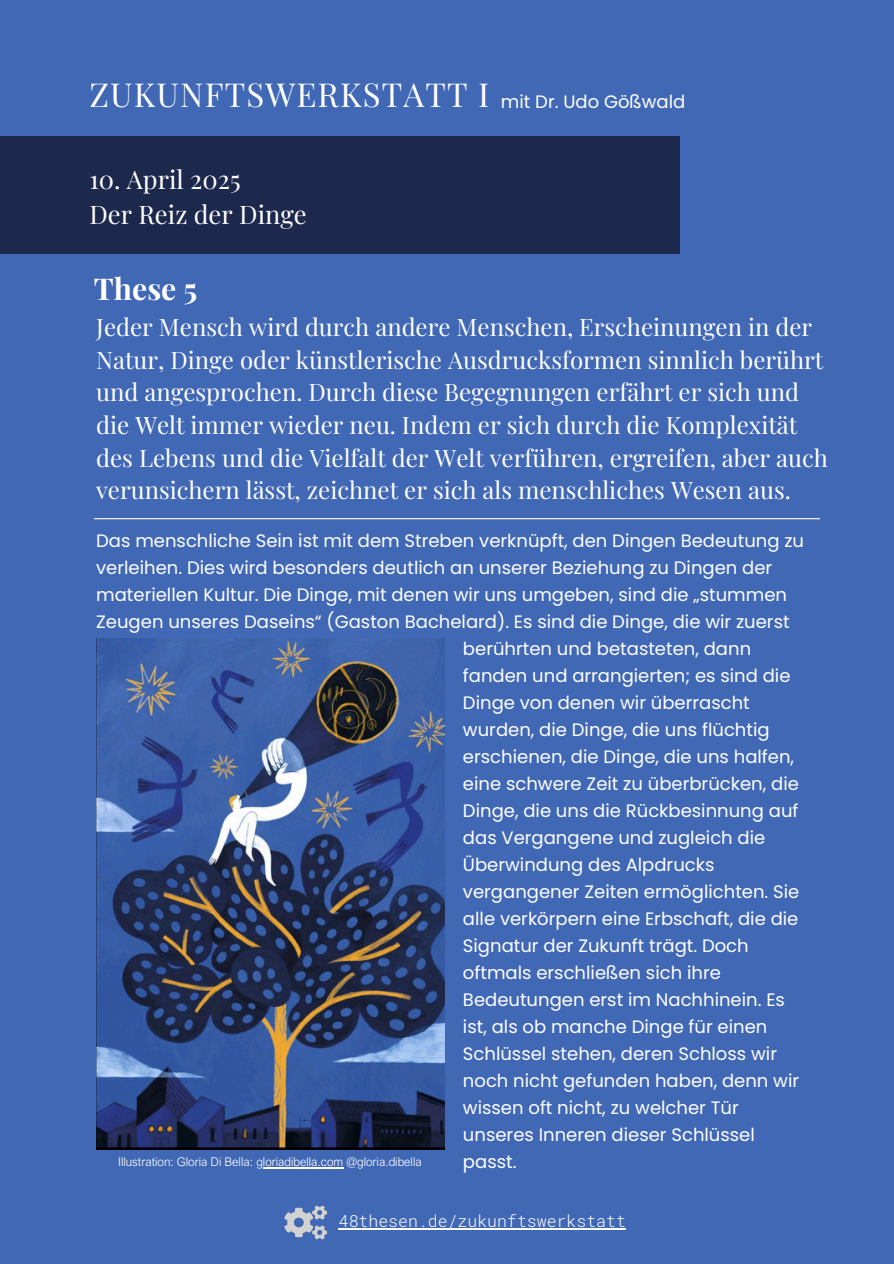
<style>
.page{position:relative;width:894px;height:1264px;background:#fff}
.page>*{position:absolute;margin:0;border:0;box-sizing:border-box;transform-origin:0 0}
.t1{font:33px "Playfair Display";letter-spacing:.035em;color:#fff}
.t2{font:700 30px "Playfair Display";color:#fff}
.t3{font:25.5px/34.8px "Playfair Display";color:#fff}
.t4{font:24px/32.7px "Playfair Display";color:#fff}
.t5{font:18px/27px "Poppins";color:#fff}
.t6{font:300 16.5px "Roboto Mono";color:#fff}
.t7{font:300 12px "Arial Nova";color:#fff}
</style>
<div class="page">
<div style="left:0;top:0;width:893px;height:1263px;background:#4168b5"></div>
<div style="left:0;top:135px;width:680px;height:118px;background:#1d284d"></div>
<hr style="left:94px;top:518px;width:725px;height:1px;background:#fff">
<img style="left:96px;top:639px;width:348px;height:510px">
<hr style="left:256px;top:1167px;width:87px;height:1px;background:#fff">
<img style="left:284px;top:1205px;width:43px;height:35px">
<hr style="left:338px;top:1228px;width:287px;height:1px;background:#fff">
<p class="t1" style="left:89px;top:72px;width:401px">ZUKUNFTSWERKSTATT I</p>
<h4 class="t5" style="left:501px;top:88px;width:186px">mit Dr. Udo Gößwald</h4>
<h3 class="t3" style="left:89px;top:161px;width:219px">10. April 2025<br>Der Reiz der Dinge</h3>
<h4 class="t2" style="left:94px;top:268px;width:105px">These 5</h4>
<h2 class="t4" style="left:96px;top:310px;width:733px">Jeder Mensch wird durch andere Menschen, Erscheinungen in der Natur, Dinge oder künstlerische Ausdrucksformen sinnlich berührt und angesprochen. Durch diese Begegnungen erfährt er sich und die Welt immer wieder neu. Indem er sich durch die Komplexität des Lebens und die Vielfalt der Welt verführen, ergreifen, aber auch verunsichern lässt, zeichnet er sich als menschliches Wesen aus.</h2>
<h1 class="t5" style="left:96px;top:527px;width:709px">Das menschliche Sein ist mit dem Streben verknüpft, den Dingen Bedeutung zu verleihen. Dies wird besonders deutlich an unserer Beziehung zu Dingen der materiellen Kultur. Die Dinge, mit denen wir uns umgeben, sind die „stummen Zeugen unseres Daseins“ (Gaston Bachelard). Es sind die Dinge, die wir zuerst</h1>
<p class="t7" style="left:118px;top:1154px;width:305px">Illustration: Gloria Di Bella: gloriadibella.com @gloria.dibella</p>
<h3 class="t5" style="left:463px;top:635px;width:338px">berührten und betasteten, dann fanden und arrangierten; es sind die Dinge von denen wir überrascht wurden, die Dinge, die uns flüchtig erschienen, die Dinge, die uns halfen, eine schwere Zeit zu überbrücken, die Dinge, die uns die Rückbesinnung auf das Vergangene und zugleich die Überwindung des Alpdrucks vergangener Zeiten ermöglichten. Sie alle verkörpern eine Erbschaft, die die Signatur der Zukunft trägt. Doch oftmals erschließen sich ihre Bedeutungen erst im Nachhinein. Es ist, als ob manche Dinge für einen Schlüssel stehen, deren Schloss wir noch nicht gefunden haben, denn wir wissen oft nicht, zu welcher Tür unseres Inneren dieser Schlüssel passt.</h3>
<p class="t6" style="left:338px;top:1209px;width:288px">48thesen.de/zukunftswerkstatt</p>
</div>
